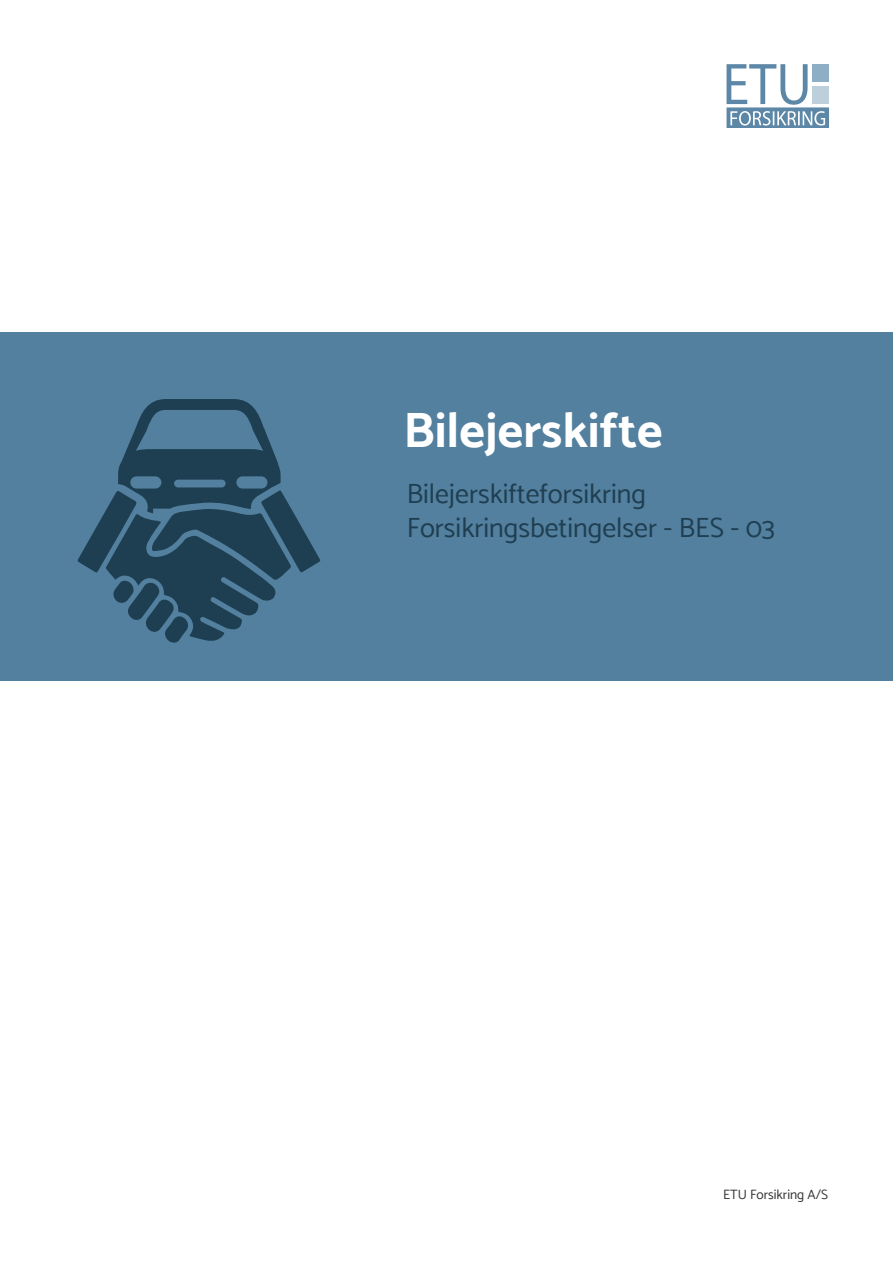
<style>
.page{position:relative;width:893px;height:1263px;background:#fff}
.page>*{position:absolute;margin:0;border:0;box-sizing:border-box;transform-origin:0 0}
.t1{font:700 49.5px "Catamaran";color:#fff}
.t2{font:27.75px/33.3px "Catamaran";color:#1f3e51}
.t3{font:13.5px "Catamaran";color:#333}
</style>
<div class="page">
<div style="left:0;top:332px;width:893px;height:349px;background:#52809e"></div>
<svg style="left:77px;top:399px;width:244px;height:244px"></svg>
<svg style="left:726px;top:64px;width:103px;height:63px"></svg>
<h1 class="t1" style="left:404px;top:401px;width:261px">Bilejerskifte</h1>
<p class="t2" style="left:407px;top:477px;width:370px">Bilejerskifteforsikring<br>Forsikringsbetingelser - BES - 03</p>
<p class="t3" style="left:723px;top:1186px;width:107px">ETU Forsikring A/S</p>
</div>
